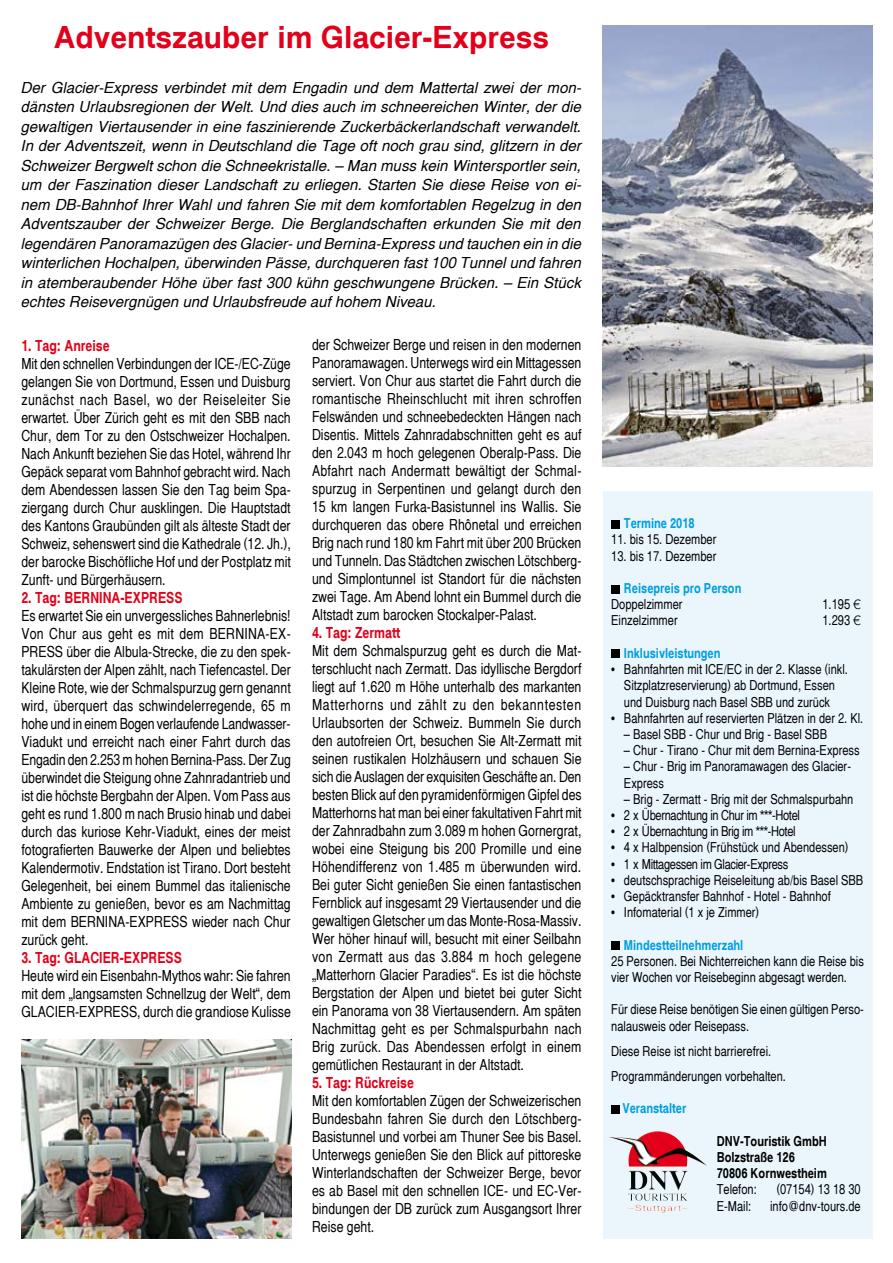
<style>
.page{position:relative;width:893px;height:1263px;background:#fff}
.page>*{position:absolute;margin:0;border:0;box-sizing:border-box;transform-origin:0 0}
.t1{font:700 30px "Helsinki";color:#e2001a}
.t2{font:condensed 15px/18px "Helsinki";color:#000;text-align:justify}
.t3{font:italic 15px/19.5px "Helsinki";color:#000;text-align:justify}
.t4{font:700 condensed 15px "Helsinki";color:#e2001a}
.t5{font:condensed 13.5px/16.2px "Helsinki";color:#000}
.t6{font:condensed 13.5px "Helsinki";letter-spacing:-.025em;color:#000}
.t7{font:700 condensed 13.5px "Helsinki";color:#009ee0}
.t8{font:700 condensed 13.5px/16.2px "Helsinki";color:#000}
</style>
<div class="page">
<div style="left:603px;top:491px;width:269px;height:747px;background:#eaf6fc"></div>
<div style="left:611px;top:520px;width:8px;height:8px;background:#000"></div>
<div style="left:611px;top:585px;width:8px;height:8px;background:#000"></div>
<div style="left:611px;top:650px;width:8px;height:8px;background:#000"></div>
<div style="left:611px;top:941px;width:8px;height:8px;background:#000"></div>
<div style="left:611px;top:1105px;width:8px;height:8px;background:#000"></div>
<img style="left:603px;top:26px;width:269px;height:441px">
<img style="left:22px;top:1039px;width:269px;height:199px">
<img style="left:687px;top:1156px;width:20px;height:10px">
<h1 class="t1" style="left:54px;top:17px;width:497px">Adventszauber im Glacier-Express</h1>
<p class="t3" style="left:21px;top:77px;width:562px">Der Glacier-Express verbindet mit dem Engadin und dem Mattertal zwei der mon&shy;dänsten Urlaubsregionen der Welt. Und dies auch im schneereichen Winter, der die gewaltigen Viertausender in eine faszinierende Zuckerbäckerlandschaft verwandelt.<br>In der Adventszeit, wenn in Deutschland die Tage oft noch grau sind, glitzern in der Schweizer Bergwelt schon die Schneekristalle. – Man muss kein Wintersportler sein, um der Faszination dieser Landschaft zu erliegen. Starten Sie diese Reise von ei&shy;nem DB-Bahnhof Ihrer Wahl und fahren Sie mit dem komfortablen Regelzug in den Adventszauber der Schweizer Berge. Die Berglandschaften erkunden Sie mit den legendären Panoramazügen des Glacier- und Bernina-Express und tauchen ein in die winterlichen Hochalpen, überwinden Pässe, durchqueren fast 100 Tunnel und fahren in atemberaubender Höhe über fast 300 kühn geschwungene Brücken. – Ein Stück echtes Reisevergnügen und Urlaubsfreude auf hohem Niveau.</p>
<p class="t4" style="left:21px;top:335px;width:90px">1. Tag: Anreise</p>
<p class="t2" style="left:21px;top:354px;width:271px">Mit den schnellen Verbindungen der ICE-/EC-Züge gelangen Sie von Dortmund, Essen und Duisburg zunächst nach Basel, wo der Reiseleiter Sie erwartet. Über Zürich geht es mit den SBB nach Chur, dem Tor zu den Ostschweizer Hochalpen.<br>Nach Ankunft beziehen Sie das Hotel, während Ihr Gepäck separat vom Bahnhof gebracht wird. Nach dem Abendessen lassen Sie den Tag beim Spa&shy;ziergang durch Chur ausklingen. Die Hauptstadt des Kantons Graubünden gilt als älteste Stadt der Schweiz, sehenswert sind die Kathedrale (12. Jh.), der barocke Bischöfliche Hof und der Postplatz mit Zunft- und Bürgerhäusern.</p>
<p class="t4" style="left:21px;top:587px;width:163px">2. Tag: BERNINA-EXPRESS</p>
<p class="t2" style="left:21px;top:606px;width:271px">Es erwartet Sie ein unvergessliches Bahnerlebnis!<br>Von Chur aus geht es mit dem BERNINA-EX-PRESS über die Albula-Strecke, die zu den spek&shy;takulärsten der Alpen zählt, nach Tiefencastel. Der Kleine Rote, wie der Schmalspurzug gern genannt wird, überquert das schwindelerregende, 65 m hohe und in einem Bogen verlaufende Landwasser-Viadukt und erreicht nach einer Fahrt durch das Engadin den 2.253 m hohen Bernina-Pass. Der Zug überwindet die Steigung ohne Zahnradantrieb und ist die höchste Bergbahn der Alpen. Vom Pass aus geht es rund 1.800 m nach Brusio hinab und dabei durch das kuriose Kehr-Viadukt, eines der meist fotogra-fier-ten Bauwerke der Alpen und beliebtes Kalendermotiv. Endstation ist Tirano. Dort besteht Gelegenheit, bei einem Bummel das italienische Ambiente zu genießen, bevor es am Nachmittag mit dem BERNINA-EXPRESS wieder nach Chur zurück geht.</p>
<p class="t4" style="left:21px;top:947px;width:162px">3. Tag: GLACIER-EXPRESS</p>
<p class="t2" style="left:21px;top:966px;width:271px">Heute wird ein Eisenbahn-Mythos wahr: Sie fahren mit dem „langsamsten Schnellzug der Welt“, dem GLACIER-EXPRESS, durch die grandiose Kulisse</p>
<p class="t2" style="left:312px;top:335px;width:271px">der Schweizer Berge und reisen in den modernen Panoramawagen. Unterwegs wird ein Mittagessen serviert. Von Chur aus startet die Fahrt durch die romantische Rheinschlucht mit ihren schroffen Felswänden und schneebedeckten Hängen nach Disentis. Mittels Zahnradabschnitten geht es auf den 2.043 m hoch gelegenen Oberalp-Pass. Die Abfahrt nach Andermatt bewältigt der Schmal&shy;spurzug in Serpentinen und gelangt durch den 15 km langen Furka-Basistunnel ins Wallis. Sie durchqueren das obere Rhônetal und erreichen Brig nach rund 180 km Fahrt mit über 200 Brücken und Tunneln. Das Städtchen zwischen Lötsch-- berg&shy;und Simplontunnel ist Standort für die nächsten zwei Tage. Am Abend lohnt ein Bummel durch die Altstadt zum barocken Stockalper-Palast.</p>
<p class="t4" style="left:312px;top:622px;width:90px">4. Tag: Zermatt</p>
<p class="t2" style="left:312px;top:641px;width:271px">Mit dem Schmalspurzug geht es durch die Mat&shy;terschlucht nach Zermatt. Das idyllische Bergdorf liegt auf 1.620 m Höhe unterhalb des markanten Matterhorns und zählt zu den bekanntesten Urlaubsorten der Schweiz. Bummeln Sie durch den autofreien Ort, besuchen Sie Alt-Zermatt mit seinen rustikalen Holzhäusern und schauen Sie sich die Auslagen der exquisiten Geschäfte an. Den besten Blick auf den pyramidenförmigen Gipfel des Matterhorns hat man bei einer fakultativen Fahrt mit der Zahn-radbahn zum 3.089 m hohen Gor-ner-grat, wobei eine Steigung bis 200 Promille und eine Höhendifferenz von 1.485 m überwunden wird.<br>Bei guter Sicht genießen Sie einen fantastischen Fernblick auf insgesamt 29 Viertausender und die gewaltigen Gletscher um das Monte-Rosa-Massiv.<br>Wer höher hinauf will, besucht mit einer Seilbahn von Zermatt aus das 3.884 m hoch gelegene „Matterhorn Glacier Paradies“. Es ist die höchste Bergstation der Alpen und bietet bei guter Sicht ein Panorama von 38 Viertausendern. Am späten Nachmittag geht es per Schmalspurbahn nach Brig zurück. Das Abendessen erfolgt in einem gemütlichen Restaurant in der Altstadt.</p>
<p class="t4" style="left:312px;top:1072px;width:103px">5. Tag: Rückreise</p>
<p class="t2" style="left:312px;top:1091px;width:271px">Mit den komfortablen Zügen der Schweizerischen Bundesbahn fahren Sie durch den Lötsch-berg-Basistunnel und vorbei am Thuner See bis Basel.<br>Unterwegs genießen Sie den Blick auf pittoreske Winterlandschaften der Schweizer Berge, bevor es ab Basel mit den schnellen ICE- und EC-Ver&shy;bindungen der DB zurück zum Ausgangsort Ihrer Reise geht.</p>
<p class="t7" style="left:624px;top:514px;width:72px">Termine 2018</p>
<p class="t5" style="left:611px;top:531px;width:107px">11. bis 15. Dezember</p>
<p class="t5" style="left:611px;top:547px;width:107px">13. bis 17. Dezember</p>
<p class="t7" style="left:624px;top:579px;width:119px">Reisepreis pro Person</p>
<p class="t5" style="left:611px;top:596px;width:73px">Doppelzimmer</p>
<p class="t5" style="left:822px;top:596px;width:40px">1.195 ■</p>
<p class="t5" style="left:611px;top:612px;width:68px">Einzelzimmer</p>
<p class="t5" style="left:822px;top:612px;width:40px">1.293 ■</p>
<p class="t7" style="left:624px;top:644px;width:98px">Inklusivleistungen</p>
<p class="t5" style="left:611px;top:661px;width:238px;text-align:center">• Bahnfahrten mit ICE/EC in der 2. Klasse (inkl.<br>Sitzplatzreservierung) ab Dortmund, Essen<br>und Duisburg nach Basel SBB und zurück</p>
<p class="t5" style="left:611px;top:709px;width:254px">• Bahnfahrten auf reservierten Plätzen in der 2. Kl.</p>
<p class="t5" style="left:624px;top:725px;width:205px">– Basel SBB - Chur und Brig - Basel SBB</p>
<p class="t5" style="left:624px;top:742px;width:237px">– Chur - Tirano - Chur mit dem Bernina-Express</p>
<p class="t5" style="left:624px;top:758px;width:229px">– Chur - Brig im Panoramawagen des Glacier-<br>Express</p>
<p class="t5" style="left:624px;top:790px;width:231px">– Brig - Zermatt - Brig mit der Schmalspurbahn</p>
<p class="t6" style="left:611px;top:806px;width:190px">• 2 x Übernachtung in Chur im ***-Hotel</p>
<p class="t6" style="left:611px;top:822px;width:186px">• 2 x Übernachtung in Brig im ***-Hotel</p>
<p class="t5" style="left:611px;top:839px;width:239px">• 4 x Halbpension (Frühstück und Abendessen)</p>
<p class="t6" style="left:611px;top:854px;width:179px">• 1 x Mittagessen im Glacier-Express</p>
<p class="t5" style="left:611px;top:871px;width:254px">• deutschsprachige Reiseleitung ab/bis Basel SBB</p>
<p class="t5" style="left:611px;top:887px;width:221px">• Gepäcktransfer Bahnhof - Hotel - Bahnhof</p>
<p class="t5" style="left:611px;top:904px;width:150px">• Infomaterial (1 x je Zimmer)</p>
<p class="t7" style="left:624px;top:935px;width:121px">Mindestteilnehmerzahl</p>
<p class="t5" style="left:611px;top:952px;width:254px">25 Personen. Bei Nichterreichen kann die Reise bis vier Wochen vor Reisebeginn abgesagt werden.</p>
<p class="t5" style="left:611px;top:1001px;width:254px">Für diese Reise benötigen Sie einen gültigen Perso&shy;nalausweis oder Reisepass.</p>
<p class="t5" style="left:611px;top:1038px;width:176px;line-height:25.2px">Diese Reise ist nicht barrierefrei.<br>Programmänderungen vorbehalten.</p>
<p class="t7" style="left:622px;top:1099px;width:65px">Veranstalter</p>
<p class="t8" style="left:717px;top:1132px;width:112px">DNV-Touristik GmbH<br>Bolzstraße 126<br>70806 Kornwestheim</p>
<p class="t5" style="left:717px;top:1181px;width:42px">Telefon:</p>
<p class="t5" style="left:776px;top:1181px;width:86px">(07154) 13 18 30</p>
<p class="t5" style="left:717px;top:1197px;width:36px">E-Mail:</p>
<p class="t5" style="left:770px;top:1197px;width:92px">info@dnv-tours.de</p>
</div>
